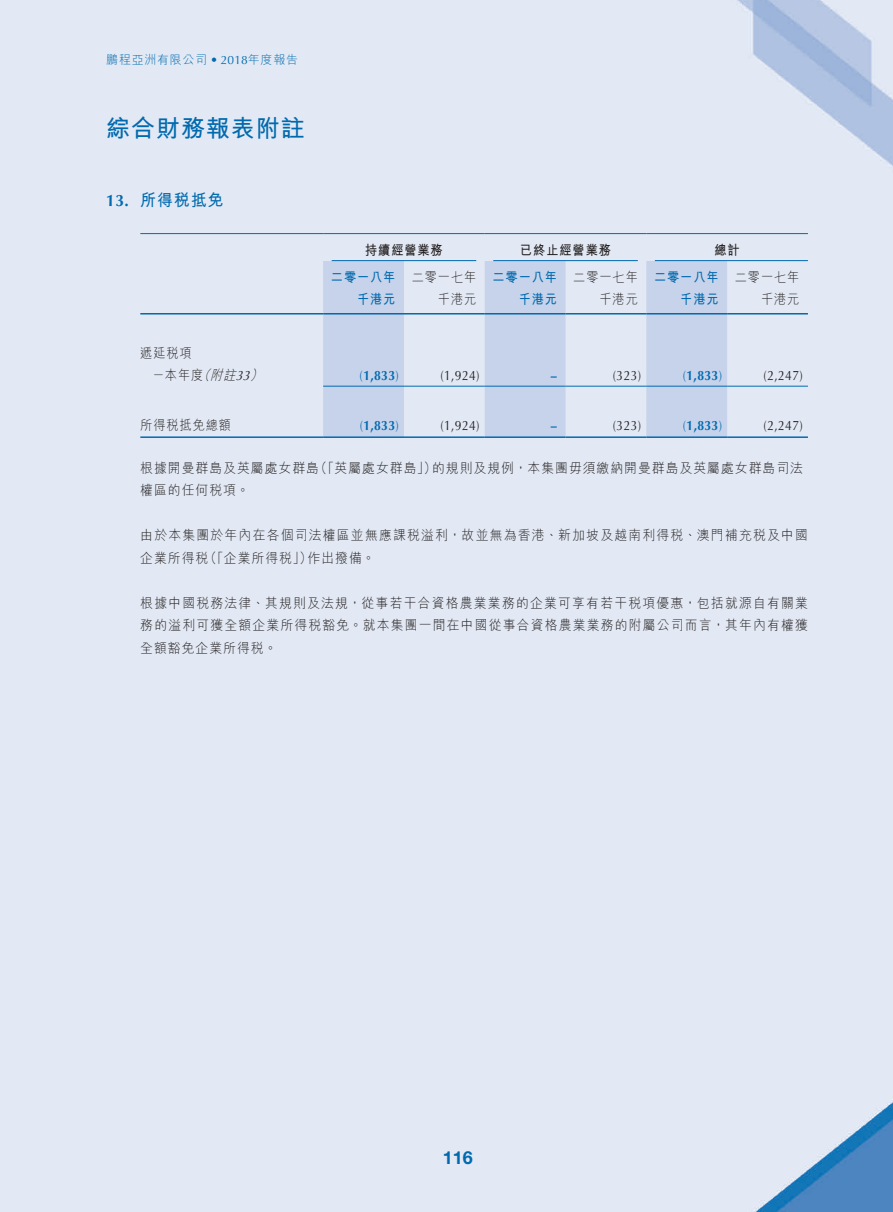
<style>
.page{position:relative;width:893px;height:1212px;background:#e2e9f4}
.page>*{position:absolute;margin:0;border:0;box-sizing:border-box;transform-origin:0 0}
.t1{font:700 24px "M Hei HK";letter-spacing:.04em;color:#016aaf}
.t2{font:700 18px "Helvetica Neue LT Std";color:#016aaf}
.t3{font:700 16.5px "M Hei HK";letter-spacing:.08em;color:#016aaf;scale:.95 1}
.t4{font:700 16.5px "Optima LT Std";color:#016aaf;scale:.95 1}
.t5{font:300 13.5px/22.5px "M Hei HK";letter-spacing:.08em;color:#231f20;scale:.95 1}
.t6{font:300 13.5px "M Hei HK";letter-spacing:.08em;color:#231f20;scale:.9 1}
.t7{font:13.5px "Optima LT Std";letter-spacing:.03em;color:#231f20;scale:.9 1}
.t8{font:700 13.5px "Optima LT Std";letter-spacing:.03em;color:#016aaf;scale:.9 1}
.t9{font:700 13.5px "M Hei HK";letter-spacing:.08em;color:#016aaf;scale:.9 1}
.t10{font:700 13.5px "M Hei HK";letter-spacing:.08em;color:#231f20;scale:.9 1}
.t11{font:italic 300 13.5px "M Hei HK";color:#231f20;scale:.9 1}
.t12{font:italic 13.5px "Optima LT Std";color:#231f20;scale:.9 1}
.t13{font:300 12px "M Hei HK";letter-spacing:.06em;color:#016aaf}
.s1{font-family:"Helvetica Neue LT Std"}
.s2{font-family:"Optima LT Std";font-weight:400}
.s3{font-weight:400}
</style>
<div class="page">
<svg style="left:323px;top:261px;width:404px;height:175px;background:#d0dbed"></svg>
<hr style="left:140px;top:233px;width:183px;height:1px;background:#016aaf">
<hr style="left:323px;top:233px;width:162px;height:1px;background:#016aaf">
<hr style="left:485px;top:233px;width:161px;height:1px;background:#016aaf">
<hr style="left:646px;top:233px;width:162px;height:1px;background:#016aaf">
<hr style="left:332px;top:260px;width:144px;height:1px;background:#016aaf">
<hr style="left:493px;top:260px;width:145px;height:1px;background:#016aaf">
<hr style="left:655px;top:260px;width:153px;height:1px;background:#016aaf">
<hr style="left:140px;top:313px;width:183px;height:1px;background:#016aaf">
<hr style="left:323px;top:313px;width:81px;height:1px;background:#016aaf">
<hr style="left:404px;top:313px;width:81px;height:1px;background:#016aaf">
<hr style="left:485px;top:313px;width:81px;height:1px;background:#016aaf">
<hr style="left:566px;top:313px;width:80px;height:1px;background:#016aaf">
<hr style="left:646px;top:313px;width:81px;height:1px;background:#016aaf">
<hr style="left:727px;top:313px;width:81px;height:1px;background:#016aaf">
<hr style="left:323px;top:386px;width:81px;height:1px;background:#016aaf">
<hr style="left:404px;top:386px;width:81px;height:1px;background:#016aaf">
<hr style="left:485px;top:386px;width:81px;height:1px;background:#016aaf">
<hr style="left:566px;top:386px;width:80px;height:1px;background:#016aaf">
<hr style="left:646px;top:386px;width:81px;height:1px;background:#016aaf">
<hr style="left:727px;top:386px;width:81px;height:1px;background:#016aaf">
<hr style="left:140px;top:436px;width:183px;height:2px;background:#016aaf">
<hr style="left:323px;top:436px;width:81px;height:2px;background:#016aaf">
<hr style="left:404px;top:436px;width:81px;height:2px;background:#016aaf">
<hr style="left:485px;top:436px;width:81px;height:2px;background:#016aaf">
<hr style="left:566px;top:436px;width:80px;height:2px;background:#016aaf">
<hr style="left:646px;top:436px;width:81px;height:2px;background:#016aaf">
<hr style="left:727px;top:436px;width:81px;height:2px;background:#016aaf">
<p class="t13" style="left:106px;top:51px;width:193px">鵬程亞洲有限公司 <span class="s1">•</span> <span class="s2">2018</span>年度報告</p>
<h1 class="t1" style="left:106px;top:110px;width:200px">綜合財務報表附註</h1>
<p class="t4" style="left:106px;top:191px;width:25px">13.</p>
<p class="t3" style="left:140px;top:188px;width:89px">所得稅抵免</p>
<p class="t10" style="left:365px;top:240px;width:88px">持續經營業務</p>
<p class="t10" style="left:520px;top:240px;width:102px">已終止經營業務</p>
<p class="t10" style="left:714px;top:240px;width:30px">總計</p>
<p class="t9" style="left:331px;top:267px;width:73px">二零一八年</p>
<p class="t6" style="left:412px;top:267px;width:73px">二零一七年</p>
<p class="t9" style="left:492px;top:267px;width:73px">二零一八年</p>
<p class="t6" style="left:573px;top:267px;width:73px">二零一七年</p>
<p class="t9" style="left:654px;top:267px;width:73px">二零一八年</p>
<p class="t6" style="left:735px;top:267px;width:73px">二零一七年</p>
<p class="t9" style="left:357px;top:289px;width:44px">千港元</p>
<p class="t6" style="left:438px;top:290px;width:44px">千港元</p>
<p class="t9" style="left:519px;top:289px;width:44px">千港元</p>
<p class="t6" style="left:599px;top:290px;width:44px">千港元</p>
<p class="t9" style="left:680px;top:289px;width:44px">千港元</p>
<p class="t6" style="left:761px;top:290px;width:44px">千港元</p>
<p class="t6" style="left:140px;top:343px;width:59px">遞延稅項</p>
<p class="t11" style="left:198px;top:366px;width:20px">（</p>
<p class="t11" style="left:250px;top:366px;width:20px">(</p>
<p class="t11" style="left:210px;top:366px;width:35px">附註</p>
<p class="t6" style="left:152px;top:366px;width:58px">－本年度</p>
<p class="t12" style="left:236px;top:368px;width:22px">33</p>
<p class="t8" style="left:360px;top:368px;width:45px"><span class="s3">)</span>1,833<span class="s3">(</span></p>
<p class="t7" style="left:440px;top:368px;width:45px">)1,924(</p>
<p class="t8" style="left:551px;top:368px;width:8px">–</p>
<p class="t7" style="left:613px;top:368px;width:33px">)323(</p>
<p class="t8" style="left:683px;top:368px;width:45px"><span class="s3">)</span>1,833<span class="s3">(</span></p>
<p class="t7" style="left:764px;top:368px;width:45px">)2,247(</p>
<p class="t6" style="left:140px;top:415px;width:102px">所得稅抵免總額</p>
<p class="t8" style="left:360px;top:417px;width:45px"><span class="s3">)</span>1,833<span class="s3">(</span></p>
<p class="t7" style="left:440px;top:417px;width:45px">)1,924(</p>
<p class="t8" style="left:551px;top:417px;width:8px">–</p>
<p class="t7" style="left:613px;top:417px;width:33px">)323(</p>
<p class="t8" style="left:683px;top:417px;width:45px"><span class="s3">)</span>1,833<span class="s3">(</span></p>
<p class="t7" style="left:764px;top:417px;width:45px">)2,247(</p>
<p class="t5" style="left:315px;top:456px;width:130px">（「英屬處女群島」）</p>
<p class="t5" style="left:140px;top:456px;width:190px">根據開曼群島及英屬處女群島權區的任何稅項。</p>
<p class="t5" style="left:308px;top:523px;width:528px;text-indent:-167px">由於本集團於年內在各個司法權區並無應課稅溢利，故並無為香港、新加坡及越南利得稅、澳門補充稅及中國作出撥備。</p>
<p class="t5" style="left:432px;top:456px;width:392px">的規則及規例，本集團毋須繳納開曼群島及英屬處女群島司法</p>
<p class="t5" style="left:204px;top:546px;width:115px">（「企業所得稅」）</p>
<p class="t5" style="left:140px;top:546px;width:73px">企業所得稅</p>
<p class="t5" style="left:140px;top:591px;width:704px;text-align:justify">根據中國稅務法律、其規則及法規，從事若干合資格農業業務的企業可享有若干稅項優惠，包括就源自有關業務的溢利可獲全額企業所得稅豁免。就本集團一間在中國從事合資格農業業務的附屬公司而言，其年內有權獲全額豁免企業所得稅。</p>
<h2 class="t2" style="left:443px;top:1146px;width:32px">116</h2>
</div>
